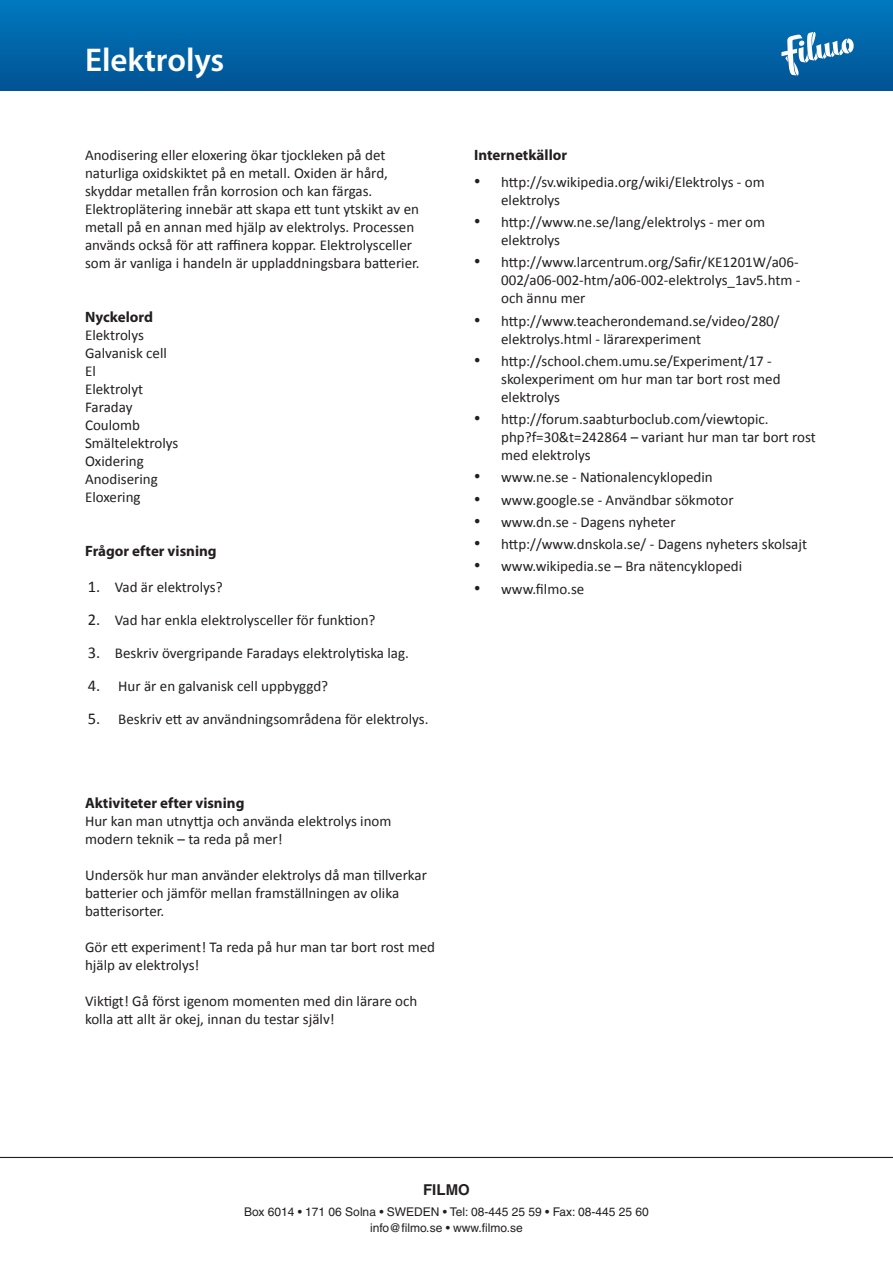
<style>
.page{position:relative;width:893px;height:1263px;background:#fff}
.page>*{position:absolute;margin:0;border:0;box-sizing:border-box;transform-origin:0 0}
.Underrubrik_1{font:600 33px "Myriad Pro";color:#fff}
.List_Paragraph{font:15px/18px "Calibri";color:#231f20}
.Heading_2{font:700 15px "Myriad Pro";color:#231f20}
.t1{font:700 15px "Helvetica";color:#231f20}
.t2{font:12px/16.5px "Helvetica";color:#231f20;text-align:center}
.s1{font-size:16.5px}
.s2{font-family:"Times New Roman";font-size:18px}
</style>
<div class="page">
<hr style="left:0;top:1157px;width:893px;height:1px;background:#231f20">
<svg style="left:0;top:0;width:893px;height:91px;background:#0065a9"></svg>
<svg style="left:781px;top:32px;width:73px;height:43px"></svg>
<p class="Underrubrik_1" style="left:85px;top:39px;width:141px">Elektrolys</p>
<p class="List_Paragraph" style="left:85px;top:146px;width:336px">Anodisering eller eloxering ökar tjockleken på det naturliga oxidskiktet på en metall. Oxiden är hård, skyddar metallen från korrosion och kan färgas.<br>Elektroplätering innebär att skapa ett tunt ytskikt av en metall på en annan med hjälp av elektrolys. Processen används också för att raffinera koppar. Elektrolysceller som är vanliga i handeln är uppladdningsbara batterier.</p>
<p class="Heading_2" style="left:85px;top:307px;width:69px">Nyckelord</p>
<p class="List_Paragraph" style="left:85px;top:326px;width:60px">Elektrolys</p>
<p class="List_Paragraph" style="left:85px;top:344px;width:83px">Galvanisk cell</p>
<p class="List_Paragraph" style="left:85px;top:362px;width:12px">El</p>
<p class="List_Paragraph" style="left:85px;top:380px;width:60px">Elektrolyt</p>
<p class="List_Paragraph" style="left:85px;top:398px;width:49px">Faraday</p>
<p class="List_Paragraph" style="left:85px;top:416px;width:56px">Coulomb</p>
<p class="List_Paragraph" style="left:85px;top:434px;width:95px">Smältelektrolys</p>
<p class="List_Paragraph" style="left:85px;top:452px;width:60px">Oxidering</p>
<p class="List_Paragraph" style="left:85px;top:470px;width:74px">Anodisering</p>
<p class="List_Paragraph" style="left:85px;top:488px;width:57px">Eloxering</p>
<p class="Heading_2" style="left:85px;top:541px;width:133px">Frågor efter visning</p>
<p class="List_Paragraph" style="left:88px;top:578px;width:136px"><span class="s1">1.</span> Vad är elektrolys?</p>
<p class="List_Paragraph" style="left:88px;top:611px;width:289px"><span class="s1">2.</span> Vad har enkla elektrolysceller för funktion?</p>
<p class="List_Paragraph" style="left:88px;top:644px;width:323px"><span class="s1">3.</span> Beskriv övergripande Faradays elektrolytiska lag.</p>
<p class="List_Paragraph" style="left:88px;top:677px;width:242px"><span class="s1">4.</span> Hur är en galvanisk cell uppbyggd?</p>
<p class="List_Paragraph" style="left:88px;top:710px;width:342px"><span class="s1">5.</span> Beskriv ett av användningsområdena för elektrolys.</p>
<p class="Heading_2" style="left:85px;top:793px;width:161px">Aktiviteter efter visning</p>
<p class="List_Paragraph" style="left:85px;top:812px;width:308px">Hur kan man utnyttja och använda elektrolys inom modern teknik – ta reda på mer!</p>
<p class="List_Paragraph" style="left:85px;top:866px;width:343px">Undersök hur man använder elektrolys då man tillverkar batterier och jämför mellan framställningen av olika batterisorter.</p>
<p class="List_Paragraph" style="left:85px;top:938px;width:351px">Gör ett experiment! Ta reda på hur man tar bort rost med hjälp av elektrolys!</p>
<p class="List_Paragraph" style="left:85px;top:992px;width:334px">Viktigt! Gå först igenom momenten med din lärare och kolla att allt är okej, innan du testar själv!</p>
<p class="Heading_2" style="left:474px;top:145px;width:95px">Internetkällor</p>
<p class="List_Paragraph" style="left:501px;top:173px;width:265px;text-indent:-27px"><span class="s2">•</span> http://sv.wikipedia.org/wiki/Elektrolys - om elektrolys</p>
<p class="List_Paragraph" style="left:501px;top:213px;width:266px;text-indent:-27px"><span class="s2">•</span> http://www.ne.se/lang/elektrolys - mer om elektrolys</p>
<p class="List_Paragraph" style="left:501px;top:253px;width:301px;text-align:justify;text-indent:-27px"><span class="s2">•</span> http://www.larcentrum.org/Safir/KE1201W/a06- 002/a06-002-htm/a06-002-elektrolys_1av5.htm - och ännu mer</p>
<p class="List_Paragraph" style="left:501px;top:312px;width:280px;text-indent:-27px"><span class="s2">•</span> http://www.teacherondemand.se/video/280/ elektrolys.html - lärarexperiment</p>
<p class="List_Paragraph" style="left:501px;top:352px;width:281px;text-indent:-27px"><span class="s2">•</span> http://school.chem.umu.se/Experiment/17 - skolexperiment om hur man tar bort rost med elektrolys</p>
<p class="List_Paragraph" style="left:501px;top:410px;width:316px;text-indent:-27px"><span class="s2">•</span> http://forum.saabturboclub.com/viewtopic. php?f=30&amp;t=242864 – variant hur man tar bort rost med elektrolys</p>
<p class="List_Paragraph" style="left:474px;top:468px;width:240px"><span class="s2">•</span> www.ne.se - Nationalencyklopedin</p>
<p class="List_Paragraph" style="left:474px;top:491px;width:261px"><span class="s2">•</span> www.google.se - Användbar sökmotor</p>
<p class="List_Paragraph" style="left:474px;top:513px;width:203px"><span class="s2">•</span> www.dn.se - Dagens nyheter</p>
<p class="List_Paragraph" style="left:474px;top:535px;width:334px"><span class="s2">•</span> http://www.dnskola.se/ - Dagens nyheters skolsajt</p>
<p class="List_Paragraph" style="left:474px;top:557px;width:270px"><span class="s2">•</span> www.wikipedia.se – Bra nätencyklopedi</p>
<p class="List_Paragraph" style="left:474px;top:580px;width:112px"><span class="s2">•</span> www.filmo.se</p>
<p class="t1" style="left:423px;top:1180px;width:48px">FILMO</p>
<p class="t2" style="left:244px;top:1203px;width:406px">Box 6014 • 171 06 Solna • SWEDEN • Tel: 08-445 25 59 • Fax: 08-445 25 60 info@filmo.se • www.filmo.se</p>
</div>
